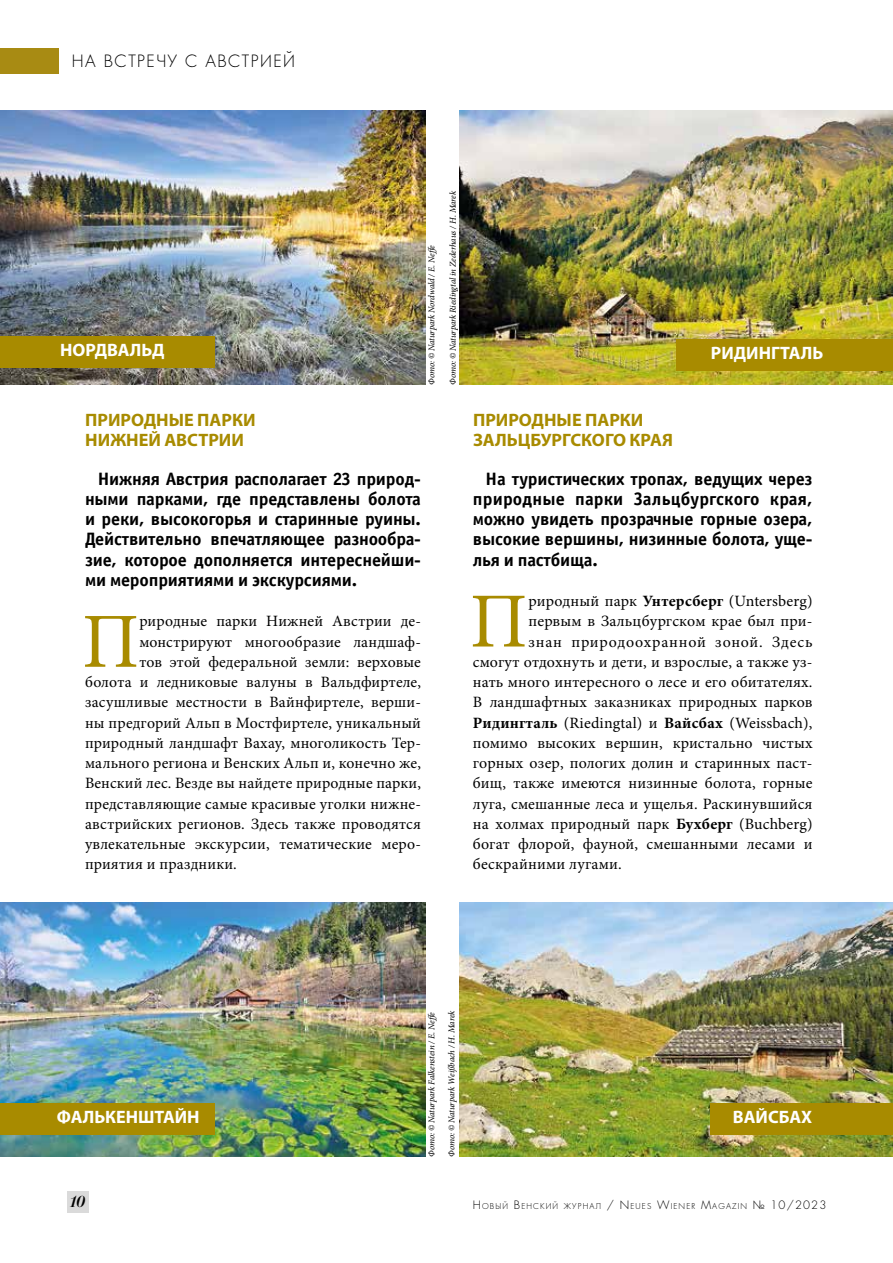
<style>
.page{position:relative;width:893px;height:1263px;background:#fff}
.page>*{position:absolute;margin:0;border:0;box-sizing:border-box;transform-origin:0 0}
.t1{font:78px "Minion Pro";color:#a88b00}
.t2{font:18px/20.2px "Officina Sans Bold C";letter-spacing:-.01em;color:#000;text-align:justify}
.t3{font:700 18px/20.2px "Myriad Pro";color:#a88b00}
.t4{font:700 18px "Myriad Pro";color:#fff}
.t5{font:16.5px "Favorit Light C";letter-spacing:.09em;color:#000}
.t6{font:italic 16.5px "Paragon Nord C";color:#000}
.t7{font:15.75px "Minion Pro";letter-spacing:.01em;color:#000}
.t8{font:15.75px "Minion Pro";letter-spacing:.05em;color:#000}
.t9{font:italic 9px "Minion Pro";letter-spacing:-.02em;color:#000}
.t10{font:7.8px "Favorit Light C";letter-spacing:.145em;color:#000}
.s1{font-weight:700}
.s2{font-size:11.25px}
</style>
<div class="page">
<div style="left:67px;top:1192px;width:22px;height:21px;background:#dadada"></div>
<div style="left:0;top:48px;width:59px;height:25px;background:#a88b13"></div>
<img style="left:0;top:111px;width:425px;height:274px">
<img style="left:459px;top:111px;width:434px;height:274px">
<img style="left:0;top:902px;width:425px;height:255px">
<img style="left:459px;top:902px;width:434px;height:255px">
<div style="left:0;top:336px;width:215px;height:32px;background:#a88b00"></div>
<div style="left:0;top:1103px;width:215px;height:32px;background:#a88b00"></div>
<div style="left:676px;top:339px;width:217px;height:32px;background:#a88b00"></div>
<div style="left:710px;top:1103px;width:183px;height:32px;background:#a88b00"></div>
<p class="t5" style="left:72px;top:50px;width:225px">НА ВСТРЕЧУ С АВСТРИЕЙ</p>
<p class="t4" style="left:60px;top:338px;width:106px">НОРДВАЛЬД</p>
<p class="t9" style="left:425px;top:385px;width:141px;rotate:-90deg">Фото: © Naturpark Nordwald / E. Neffe</p>
<p class="t3" style="left:85px;top:409px;width:172px">ПРИРОДНЫЕ ПАРКИ<br>НИЖНЕЙ АВСТРИИ</p>
<p class="t2" style="left:85px;top:469px;width:337px;text-indent:13px">Нижняя Австрия располагает 23 природ&shy;ными парками, где представлены болота и реки, высокогорья и старинные руины.<br>Действительно впечатляющее разнообра&shy;зие, которое дополняется интереснейши&shy;ми мероприятиями и экскурсиями.</p>
<h1 class="t1" style="left:82px;top:590px;width:59px">П</h1>
<p class="t7" style="left:139px;top:611px;width:283px">риродные парки Нижней Австрии де-</p>
<p class="t7" style="left:139px;top:631px;width:283px">монстрируют многообразие ландшаф-</p>
<p class="t7" style="left:139px;top:651px;width:283px">тов этой федеральной земли: верховые</p>
<p class="t7" style="left:85px;top:671px;width:337px">болота и ледниковые валуны в Вальдфиртеле,</p>
<p class="t7" style="left:85px;top:692px;width:337px">засушливые местности в Вайнфиртеле, верши-</p>
<p class="t7" style="left:85px;top:712px;width:337px">ны предгорий Альп в Мостфиртеле, уникальный</p>
<p class="t7" style="left:85px;top:732px;width:337px">природный ландшафт Вахау, многоликость Тер-</p>
<p class="t7" style="left:85px;top:752px;width:337px">мального региона и Венских Альп и, конечно же,</p>
<p class="t7" style="left:85px;top:773px;width:337px">Венский лес. Везде вы найдете природные парки,</p>
<p class="t7" style="left:85px;top:793px;width:337px">представляющие самые красивые уголки нижне-</p>
<p class="t7" style="left:85px;top:813px;width:337px">австрийских регионов. Здесь также проводятся</p>
<p class="t7" style="left:85px;top:833px;width:337px">увлекательные экскурсии, тематические меро-</p>
<p class="t7" style="left:85px;top:854px;width:153px">приятия и праздники.</p>
<p class="t9" style="left:447px;top:385px;width:195px;rotate:-90deg">Фото: © Naturpark Riedingtal in Zederhaus / H. Marek</p>
<p class="t4" style="left:711px;top:341px;width:114px">РИДИНГТАЛЬ</p>
<p class="t3" style="left:473px;top:409px;width:201px">ПРИРОДНЫЕ ПАРКИ<br>ЗАЛЬЦБУРГСКОГО КРАЯ</p>
<p class="t2" style="left:473px;top:469px;width:341px;text-indent:13px">На туристических тропах, ведущих через природные парки Зальцбургского края, можно увидеть прозрачные горные озера, высокие вершины, низинные болота, уще&shy;лья и пастбища.</p>
<h1 class="t1" style="left:470px;top:569px;width:59px">П</h1>
<p class="t7" style="left:529px;top:590px;width:285px">риродный парк <span class="s1">Унтерсберг</span> (Untersberg)</p>
<p class="t7" style="left:529px;top:611px;width:285px">первым в Зальцбургском крае был при-</p>
<p class="t8" style="left:529px;top:631px;width:285px">знан природоохранной зоной. Здесь</p>
<p class="t7" style="left:473px;top:651px;width:341px">смогут отдохнуть и дети, и взрослые, а также уз-</p>
<p class="t7" style="left:473px;top:671px;width:341px">нать много интересного о лесе и его обитателях.</p>
<p class="t7" style="left:473px;top:692px;width:341px">В ландшафтных заказниках природных парков</p>
<p class="t7" style="left:473px;top:712px;width:341px"><span class="s1">Ридингталь</span> (Riedingtal) и <span class="s1">Вайсбах</span> (Weissbach),</p>
<p class="t7" style="left:473px;top:732px;width:341px">помимо высоких вершин, кристально чистых</p>
<p class="t7" style="left:473px;top:752px;width:341px">горных озер, пологих долин и старинных паст-</p>
<p class="t7" style="left:473px;top:773px;width:341px">бищ, также имеются низинные болота, горные</p>
<p class="t7" style="left:473px;top:793px;width:341px">луга, смешанные леса и ущелья. Раскинувшийся</p>
<p class="t7" style="left:473px;top:813px;width:341px">на холмах природный парк <span class="s1">Бухберг</span> (Buchberg)</p>
<p class="t7" style="left:473px;top:833px;width:341px">богат флорой, фауной, смешанными лесами и</p>
<p class="t7" style="left:473px;top:854px;width:150px">бескрайними лугами.</p>
<p class="t4" style="left:57px;top:1105px;width:144px">ФАЛЬКЕНШТАЙН</p>
<p class="t9" style="left:425px;top:1157px;width:146px;rotate:-90deg">Фото: © Naturpark Falkenstein / E. Neffe</p>
<p class="t9" style="left:445px;top:1157px;width:147px;rotate:-90deg">Фото: © Naturpark Weißbach / H. Marek</p>
<p class="t4" style="left:733px;top:1105px;width:81px">ВАЙСБАХ</p>
<p class="t6" style="left:69px;top:1192px;width:17px">10</p>
<p class="t10" style="left:473px;top:1201px;width:355px"><span class="s2">Н</span>ОВЫЙ <span class="s2">В</span>ЕНСКИЙ ЖУРНАЛ <span class="s2">/</span> <span class="s2">N</span>EUES <span class="s2">W</span>IEN ER <span class="s2">M</span>AGAZIN <span class="s2">№ 10/2023</span></p>
</div>
